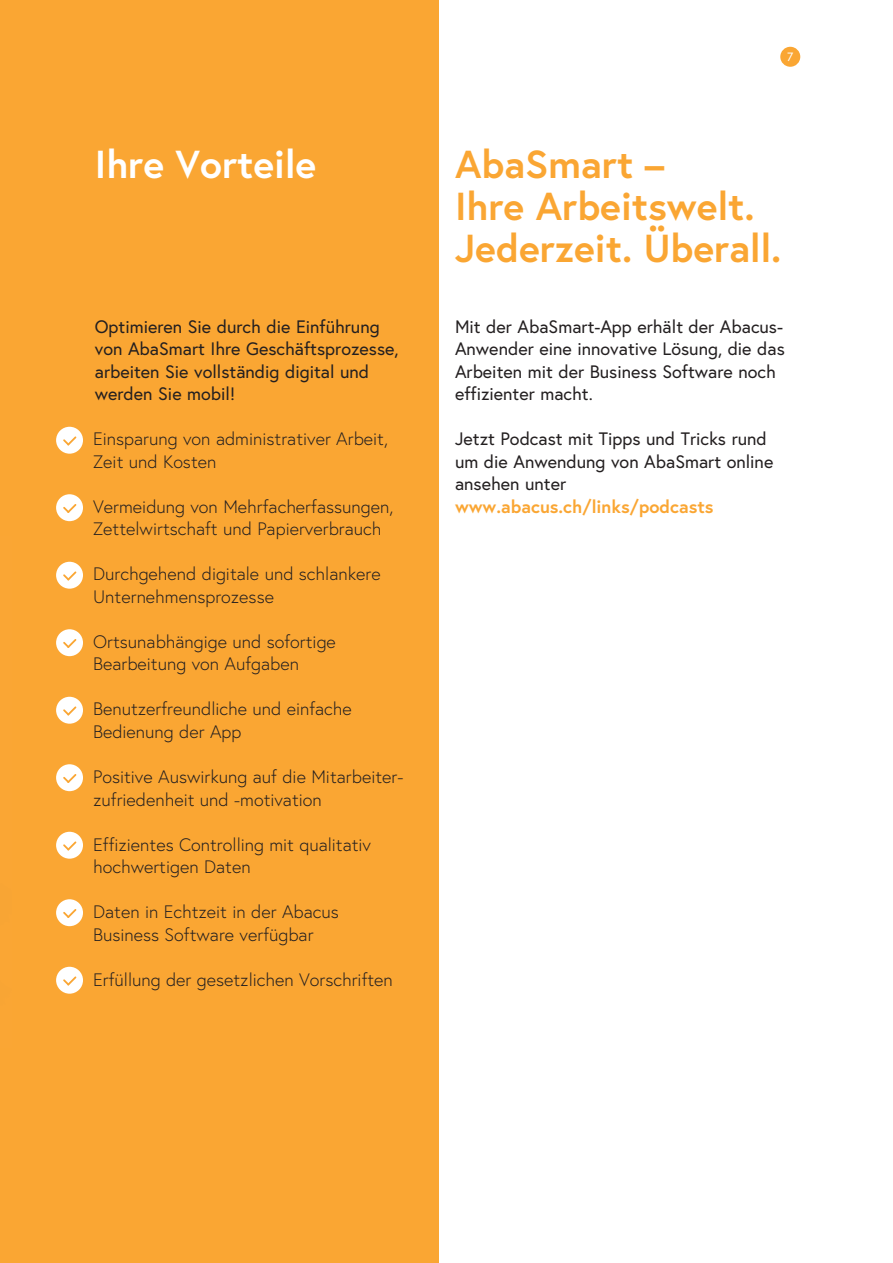
<style>
.page{position:relative;width:893px;height:1263px;background:#fff}
.page>*{position:absolute;margin:0;border:0;box-sizing:border-box;transform-origin:0 0}
.t1{font:700 39px/42px "Europa";color:#faa633}
.t2{font:700 39px "Europa";color:#fff}
.t3{font:300 18px/22.5px "Europa";color:#231f20}
.t4{font:18px/22.5px "Europa";color:#231f20}
.t5{font:700 18px "Europa";color:#faa633}
.t6{font:12px "Europa";color:#fff}
</style>
<div class="page">
<div style="left:780px;top:47px;width:20px;height:20px;background:#faa633;border-radius:50%"></div>
<div style="left:0;top:0;width:438px;height:1263px;background:#faa633"></div>
<div style="left:56px;top:427px;width:27px;height:27px;background:#fff;border-radius:50%"></div>
<svg style="left:63px;top:436px;width:13px;height:9px"></svg>
<div style="left:56px;top:494px;width:27px;height:27px;background:#fff;border-radius:50%"></div>
<svg style="left:63px;top:504px;width:13px;height:9px"></svg>
<div style="left:56px;top:562px;width:27px;height:27px;background:#fff;border-radius:50%"></div>
<svg style="left:63px;top:571px;width:13px;height:9px"></svg>
<div style="left:56px;top:629px;width:27px;height:27px;background:#fff;border-radius:50%"></div>
<svg style="left:63px;top:639px;width:13px;height:9px"></svg>
<div style="left:56px;top:697px;width:27px;height:27px;background:#fff;border-radius:50%"></div>
<svg style="left:63px;top:706px;width:13px;height:9px"></svg>
<div style="left:56px;top:764px;width:27px;height:27px;background:#fff;border-radius:50%"></div>
<svg style="left:63px;top:774px;width:13px;height:9px"></svg>
<div style="left:56px;top:832px;width:27px;height:27px;background:#fff;border-radius:50%"></div>
<svg style="left:63px;top:841px;width:13px;height:9px"></svg>
<div style="left:56px;top:899px;width:27px;height:27px;background:#fff;border-radius:50%"></div>
<svg style="left:63px;top:909px;width:13px;height:9px"></svg>
<div style="left:56px;top:967px;width:27px;height:27px;background:#fff;border-radius:50%"></div>
<svg style="left:63px;top:976px;width:13px;height:9px"></svg>
<p class="t6" style="left:787px;top:49px;width:8px">7</p>
<h1 class="t2" style="left:95px;top:140px;width:223px">Ihre Vorteile</h1>
<h1 class="t1" style="left:455px;top:143px;width:328px">AbaSmart –<br>Ihre Arbeitswelt.<br>Jederzeit. Überall.</h1>
<p class="t4" style="left:95px;top:315px;width:305px">Optimieren Sie durch die Einführung von AbaSmart Ihre Geschäftsprozesse, arbeiten Sie vollständig digital und werden Sie mobil!</p>
<p class="t3" style="left:93px;top:428px;width:296px">Einsparung von administrativer Arbeit,<br>Zeit und Kosten</p>
<p class="t3" style="left:93px;top:495px;width:302px">Vermeidung von Mehrfacherfassungen,<br>Zettelwirtschaft und Papierverbrauch</p>
<p class="t3" style="left:93px;top:563px;width:289px">Durchgehend digitale und schlankere<br>Unternehmensprozesse</p>
<p class="t3" style="left:93px;top:630px;width:244px">Ortsunabhängige und sofortige<br>Bearbeitung von Aufgaben</p>
<p class="t3" style="left:93px;top:698px;width:260px">Benutzerfreundliche und einfache<br>Bedienung der App</p>
<p class="t3" style="left:93px;top:765px;width:312px">Positive Auswirkung auf die Mitarbeiter&shy;zufriedenheit und -motivation</p>
<p class="t3" style="left:93px;top:833px;width:279px">Effizientes Controlling mit qualitativ hochwertigen Daten</p>
<p class="t3" style="left:93px;top:900px;width:247px">Daten in Echtzeit in der Abacus<br>Business Software verfügbar</p>
<p class="t3" style="left:93px;top:968px;width:301px">Erfüllung der gesetzlichen Vorschriften</p>
<p class="t4" style="left:455px;top:315px;width:331px">Mit der AbaSmart-App erhält der Abacus-Anwender eine innovative Lösung, die das Arbeiten mit der Business Software noch effizienter macht.</p>
<p class="t4" style="left:455px;top:428px;width:320px">Jetzt Podcast mit Tipps und Tricks rund um die Anwendung von AbaSmart online ansehen unter</p>
<p class="t5" style="left:455px;top:495px;width:260px">www.abacus.ch/links/podcasts</p>
</div>
